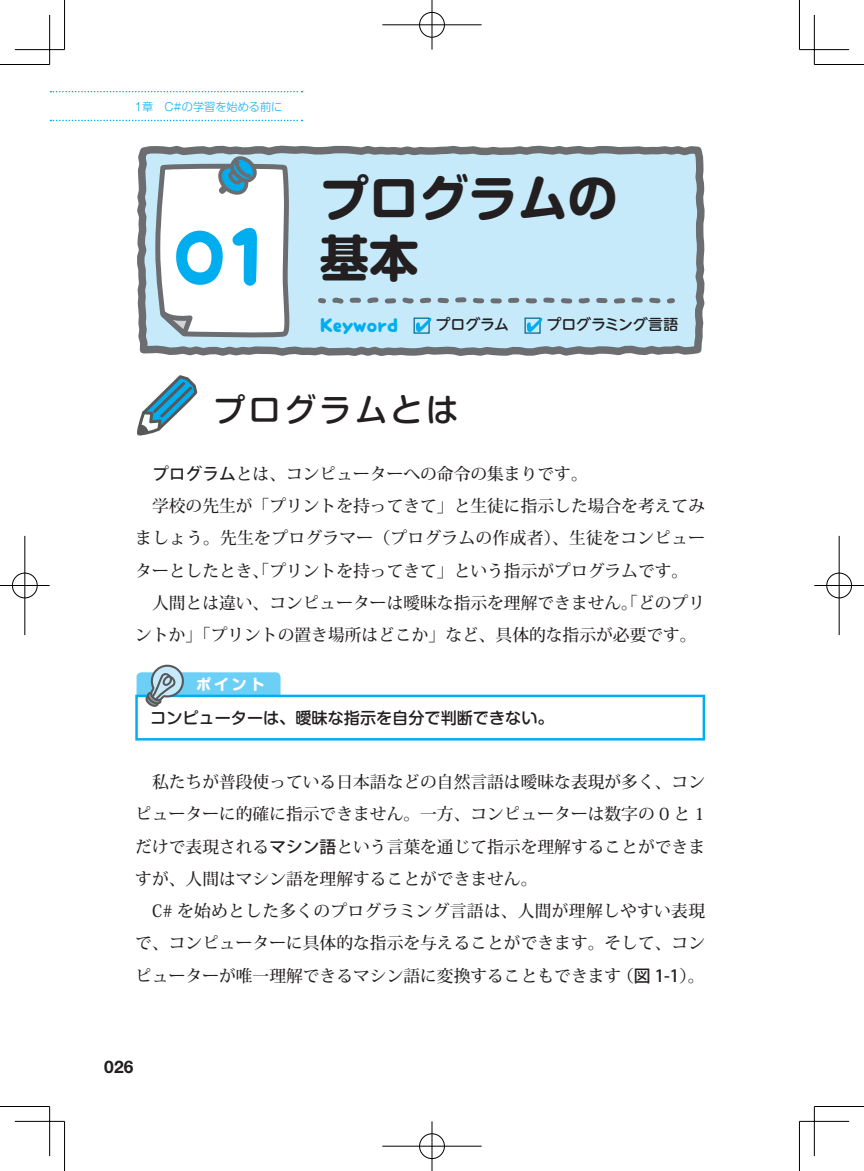
<style>
.page{position:relative;width:864px;height:1171px;background:#fff}
.page>*{position:absolute;margin:0;border:0;box-sizing:border-box;transform-origin:0 0}
.t1{font:69.48px "mini wakuwaku";color:#00aeef}
.t2{font:700 49.52px/59.5px "Shin M Go Pro";color:#231f20}
.t3{font:500 32.2px "Shin M Go Pro";letter-spacing:.1em;color:#231f20}
.t4{font:18.55px "mini wakuwaku";letter-spacing:-.015em;color:#00aeef}
.t5{font:700 17.32px "Helvetica Neue LT Std";color:#231f20}
.t6{font:500 16.8px/32.2px "Koz Min Pro";color:#231f20}
.t7{font:500 16.1px "Shin M Go Pro";color:#231f20}
.t8{font:500 14.88px "UD Shin M Go Pro";color:#231f20}
.t9{font:700 14.88px "Shin M Go Pro";color:#fff}
.t10{font:300 11.2px "Shin M Go Pro";color:#00aeef}
.s1{font-size:74.38px}
.s2{font-family:"Koz Go Pro"}
</style>
<div class="page">
<svg style="left:50px;top:91px;width:252px;height:1px"></svg>
<svg style="left:50px;top:120px;width:252px;height:1px"></svg>
<svg style="left:137px;top:375px;width:60px;height:60px"></svg>
<div style="left:136px;top:672px;width:144px;height:50px;background:#6bcff6;border-radius:5px"></div>
<div style="left:136px;top:696px;width:567px;height:43px;background:#fff"></div>
<div style="left:135px;top:694px;width:569px;height:46px;border:2px solid #00aeef"></div>
<svg style="left:145px;top:664px;width:40px;height:43px"></svg>
<svg style="left:137px;top:145px;width:567px;height:211px"></svg>
<svg style="left:153px;top:151px;width:143px;height:205px"></svg>
<svg style="left:320px;top:298px;width:3px;height:5px"></svg>
<svg style="left:329px;top:295px;width:343px;height:11px"></svg>
<div style="left:413px;top:317px;width:16px;height:17px;border:1px solid #006991"></div>
<svg style="left:416px;top:318px;width:15px;height:14px"></svg>
<div style="left:524px;top:317px;width:16px;height:17px;border:1px solid #006991"></div>
<svg style="left:526px;top:318px;width:16px;height:14px"></svg>
<hr style="left:0;top:64px;width:50px;height:1px;background:#000">
<hr style="left:814px;top:64px;width:49px;height:1px;background:#000">
<hr style="left:0;top:1106px;width:50px;height:1px;background:#000">
<hr style="left:814px;top:1106px;width:49px;height:1px;background:#000">
<hr style="left:64px;top:0;width:1px;height:50px;background:#000">
<hr style="left:64px;top:1121px;width:1px;height:50px;background:#000">
<hr style="left:798px;top:0;width:1px;height:50px;background:#000">
<hr style="left:798px;top:1121px;width:1px;height:50px;background:#000">
<hr style="left:15px;top:49px;width:49px;height:1px;background:#000">
<hr style="left:799px;top:49px;width:49px;height:1px;background:#000">
<hr style="left:15px;top:1121px;width:49px;height:1px;background:#000">
<hr style="left:799px;top:1121px;width:49px;height:1px;background:#000">
<hr style="left:49px;top:15px;width:1px;height:49px;background:#000">
<hr style="left:49px;top:1106px;width:1px;height:50px;background:#000">
<hr style="left:813px;top:15px;width:1px;height:49px;background:#000">
<hr style="left:813px;top:1106px;width:1px;height:50px;background:#000">
<div style="left:419px;top:12px;width:26px;height:26px;border:1px solid #fff;border-radius:50%"></div>
<hr style="left:382px;top:24px;width:99px;height:1px;background:#fff">
<div style="left:419px;top:12px;width:25px;height:25px;border:1px solid #000;border-radius:50%"></div>
<hr style="left:382px;top:25px;width:99px;height:1px;background:#000">
<hr style="left:431px;top:0;width:1px;height:50px;background:#000">
<div style="left:419px;top:1133px;width:26px;height:26px;border:1px solid #fff;border-radius:50%"></div>
<hr style="left:382px;top:1145px;width:99px;height:1px;background:#fff">
<div style="left:419px;top:1133px;width:25px;height:25px;border:1px solid #000;border-radius:50%"></div>
<hr style="left:382px;top:1146px;width:99px;height:1px;background:#000">
<hr style="left:431px;top:1121px;width:1px;height:50px;background:#000">
<div style="left:12px;top:572px;width:26px;height:26px;border:1px solid #fff;border-radius:50%"></div>
<hr style="left:24px;top:536px;width:1px;height:99px;background:#fff">
<div style="left:12px;top:573px;width:25px;height:25px;border:1px solid #000;border-radius:50%"></div>
<hr style="left:0;top:585px;width:50px;height:1px;background:#000">
<hr style="left:25px;top:536px;width:1px;height:99px;background:#000">
<div style="left:825px;top:572px;width:26px;height:26px;border:1px solid #fff;border-radius:50%"></div>
<div style="left:826px;top:573px;width:25px;height:25px;border:1px solid #000;border-radius:50%"></div>
<hr style="left:814px;top:585px;width:49px;height:1px;background:#000">
<hr style="left:838px;top:536px;width:1px;height:99px;background:#000">
<p class="t10" style="left:135px;top:98px;width:148px">1章　C#の学習を始める前に</p>
<h1 class="t1" style="left:175px;top:224px;width:100px">0<span class="s1">1</span></h1>
<h2 class="t2" style="left:319px;top:163px;width:299px">プログラムの基本</h2>
<p class="t4" style="left:319px;top:317px;width:81px">Keyword</p>
<p class="t8" style="left:435px;top:312px;width:90px">プログラム　</p>
<p class="t8" style="left:546px;top:312px;width:133px">プログラミング言語</p>
<h3 class="t3" style="left:213px;top:383px;width:247px">プログラムとは</h3>
<p class="t6" style="left:135px;top:457px;width:571px;text-indent:17px"><span class="s2">プログラム</span>とは、コンピューターへの命令の集まりです。<br>　学校の先生が「プリントを持ってきて」と生徒に指示した場合を考えてみましょう。先生をプログラマー（プログラムの作成者）、生徒をコンピューターとしたとき、「プリントを持ってきて」という指示がプログラムです。　人間とは違い、コンピューターは曖昧な指示を理解できません。「どのプリントか」「プリントの置き場所はどこか」など、具体的な指示が必要です。</p>
<p class="t9" style="left:196px;top:672px;width:70px">ポイント</p>
<p class="t7" style="left:150px;top:704px;width:405px">コンピューターは、曖昧な指示を自分で判断できない。</p>
<p class="t6" style="left:135px;top:765px;width:571px">　私たちが普段使っている日本語などの自然言語は曖昧な表現が多く、コンピューターに的確に指示できません。一方、コンピューターは数字の 0 と 1だけで表現される<span class="s2">マシン語</span>という言葉を通じて指示を理解することができますが、人間はマシン語を理解することができません。<br>　C# を始めとした多くのプログラミング言語は、人間が理解しやすい表現で、コンピューターに具体的な指示を与えることができます。そして、コンピューターが唯一理解できるマシン語に変換することもできます（<span class="s2">図 1-1</span>）。</p>
<p class="t5" style="left:104px;top:1055px;width:31px">026</p>
</div>
